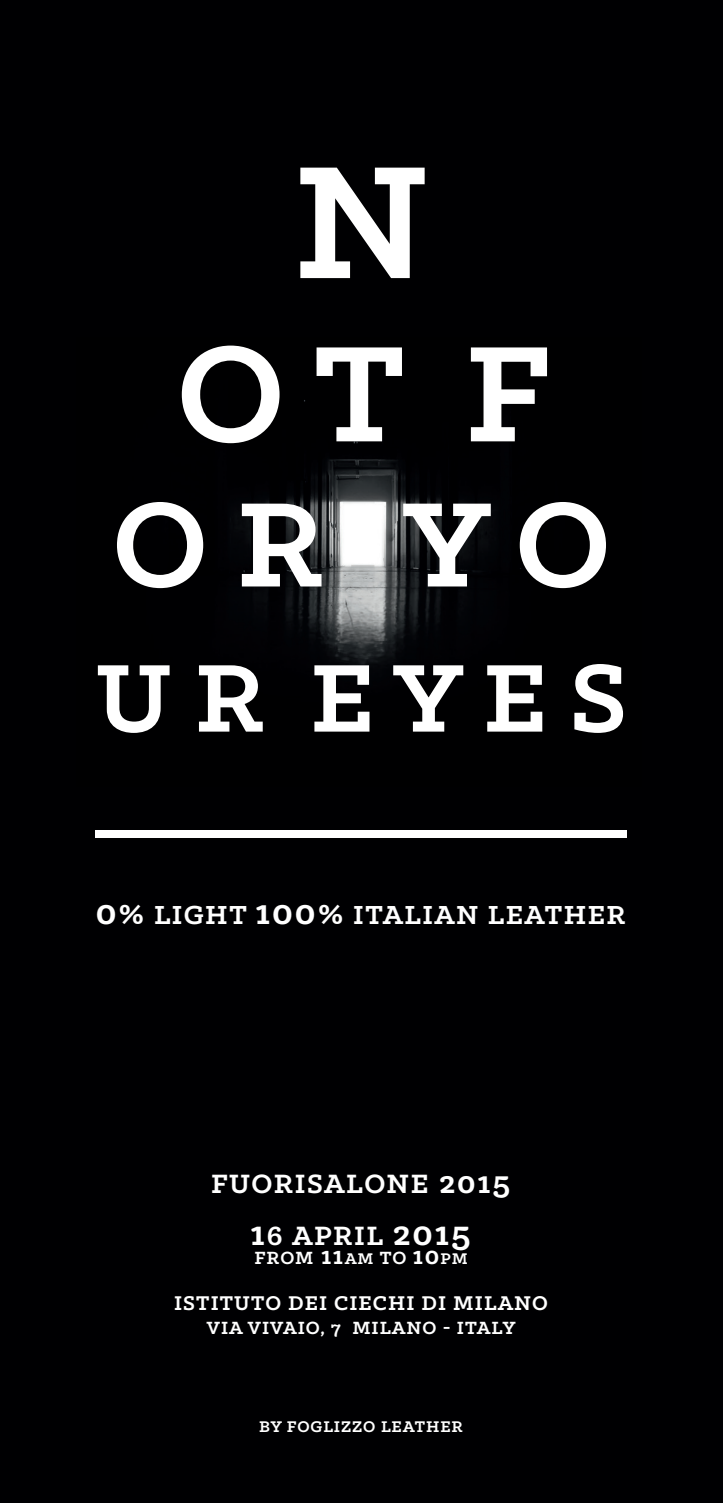
<style>
.page{position:relative;width:723px;height:1503px;background:#fff}
.page>*{position:absolute;margin:0;border:0;box-sizing:border-box;transform-origin:0 0}
.t1{font:700 181.25px "Klinic Slab";color:#fff}
.t2{font:700 154.25px "Klinic Slab";color:#fff}
.t3{font:700 136px "Klinic Slab";color:#fff}
.t4{font:700 108.75px "Klinic Slab";color:#fff}
.t5{font:700 30px "Klinic Slab";letter-spacing:.05em;color:#fff}
.t6{font:700 29.5px "Klinic Slab";letter-spacing:.05em;color:#fff}
.t7{font:700 22.5px "Klinic Slab";letter-spacing:.05em;color:#fff}
.t8{font:700 20px "Klinic Slab";letter-spacing:.05em;color:#fff}
.t9{font:700 17.5px "Klinic Slab";letter-spacing:.05em;color:#fff}
.s1{font-size:39.25px}
.s2{font-size:35px}
.s3{font-size:38.5px}
.s4{font-size:27.5px}
.s5{font-size:17.5px}
</style>
<div class="page">
<div style="left:0;top:0;width:723px;height:1502px;background:#000002"></div>
<img style="left:230px;top:400px;width:291px;height:268px">
<div style="left:96px;top:830px;width:531px;height:7px;background:#fff"></div>
<h1 class="t1" style="left:293px;top:103px;width:138px">N</h1>
<h2 class="t2" style="left:177px;top:292px;width:375px">O T F</h2>
<h3 class="t3" style="left:112px;top:455px;width:499px">O R Y O</h3>
<h3 class="t4" style="left:96px;top:626px;width:533px">U R E Y E S</h3>
<h3 class="t6" style="left:96px;top:896px;width:532px"><span class="s1">0%</span> LIGHT <span class="s1">100%</span> ITALIAN LEATHER</h3>
<h3 class="t5" style="left:211px;top:1164px;width:300px">FUORISALONE <span class="s2">2015</span></h3>
<h3 class="t5" style="left:250px;top:1215px;width:222px"><span class="s3">1</span>6 APRIL <span class="s3">2015</span></h3>
<p class="t8" style="left:254px;top:1244px;width:215px">FROM <span class="s4">11</span><span class="s5">AM</span> TO <span class="s4">10</span><span class="s5">PM</span></p>
<p class="t7" style="left:174px;top:1288px;width:375px">ISTITUTO DEI CIECHI DI MILANO</p>
<p class="t8" style="left:207px;top:1314px;width:310px">VIA VIVAIO, 7 MILANO - ITALY</p>
<p class="t9" style="left:259px;top:1415px;width:205px">BY FOGLIZZO LEATHER</p>
</div>
